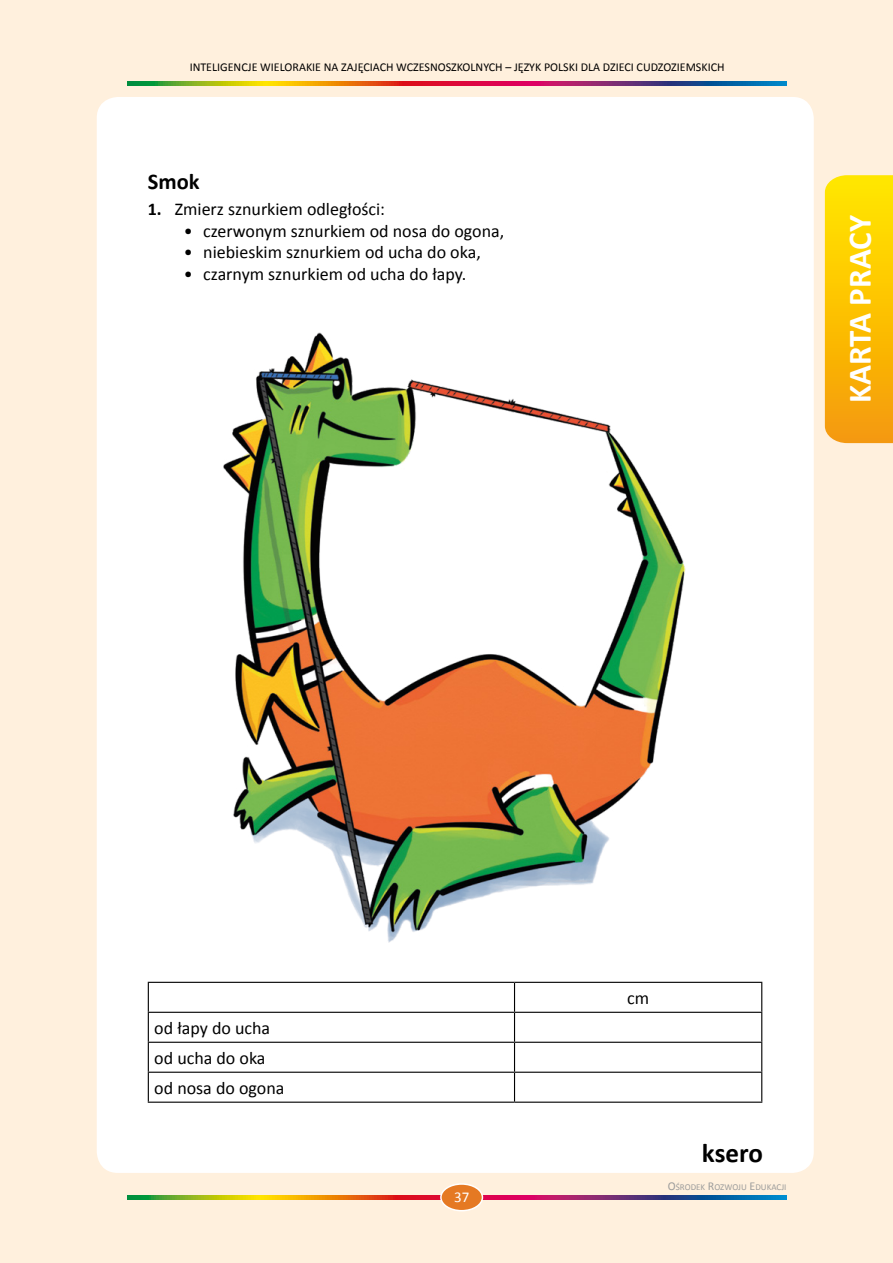
<style>
.page{position:relative;width:893px;height:1263px;background:#fff0dd}
.page>*{position:absolute;margin:0;border:0;box-sizing:border-box;transform-origin:0 0}
.t1{font:700 33px "Calibri";color:#fff}
.t2{font:700 27px "Calibri";letter-spacing:-.005em;color:#000}
.t3{font:700 22.5px "Calibri";color:#000}
.Tekst_w_tabelkach{font:18px "Calibri";color:#000}
.t4{font:15px "Calibri";color:#fff}
.t5{font:12px "Calibri";color:#000}
.t6{font:9px "Calibri";color:#9d9d9c}
.s1{font-weight:700}
.s2{font-size:12px}
</style>
<div class="page">
<svg style="left:825px;top:175px;width:68px;height:268px;background:#fbc205"></svg>
<svg style="left:128px;top:1195px;width:659px;height:4px;background:#91614a"></svg>
<div style="left:440px;top:1183px;width:43px;height:28px;background:#e57923;border:2px solid #fff;border-radius:50%"></div>
<svg style="left:128px;top:81px;width:659px;height:4px;background:#965b48"></svg>
<div style="left:97px;top:97px;width:717px;height:1076px;background:#fff;border-radius:21px"></div>
<img style="left:223px;top:332px;width:463px;height:610px">
<hr style="left:148px;top:982px;width:366px;height:1px;background:#000">
<hr style="left:514px;top:982px;width:248px;height:1px;background:#000">
<hr style="left:148px;top:1012px;width:366px;height:1px;background:#000">
<hr style="left:514px;top:1012px;width:248px;height:1px;background:#000">
<hr style="left:148px;top:1042px;width:366px;height:1px;background:#000">
<hr style="left:514px;top:1042px;width:248px;height:1px;background:#000">
<hr style="left:148px;top:1072px;width:366px;height:1px;background:#000">
<svg style="left:148px;top:983px;width:1px;height:118px"></svg>
<hr style="left:514px;top:1072px;width:248px;height:1px;background:#000">
<svg style="left:514px;top:983px;width:1px;height:118px"></svg>
<svg style="left:761px;top:983px;width:1px;height:118px"></svg>
<hr style="left:148px;top:1101px;width:366px;height:2px;background:#000">
<hr style="left:514px;top:1101px;width:248px;height:2px;background:#000">
<p class="t5" style="left:190px;top:59px;width:536px">INTELIGENCJE WIELORAKIE NA ZAJĘCIACH WCZESNOSZKOLNYCH – JĘZYK POLSKI DLA DZIECI CUDZOZIEMSKICH</p>
<p class="t3" style="left:148px;top:167px;width:53px">Smok</p>
<p class="Tekst_w_tabelkach" style="left:148px;top:198px;width:239px"><span class="s1">1.</span> Zmierz sznurkiem odległości:</p>
<p class="Tekst_w_tabelkach" style="left:184px;top:219px;width:322px">• czerwonym sznurkiem od nosa do ogona,</p>
<p class="Tekst_w_tabelkach" style="left:184px;top:241px;width:299px">• niebieskim sznurkiem od ucha do oka,</p>
<p class="Tekst_w_tabelkach" style="left:184px;top:262px;width:284px">• czarnym sznurkiem od ucha do łapy.</p>
<p class="t1" style="left:839px;top:403px;width:189px;rotate:-90deg">KARTA PRACY</p>
<p class="Tekst_w_tabelkach" style="left:154px;top:1017px;width:117px">od łapy do ucha</p>
<p class="Tekst_w_tabelkach" style="left:154px;top:1046px;width:113px">od ucha do oka</p>
<p class="Tekst_w_tabelkach" style="left:154px;top:1076px;width:132px">od nosa do ogona</p>
<p class="t4" style="left:454px;top:1188px;width:17px">37</p>
<p class="Tekst_w_tabelkach" style="left:627px;top:987px;width:23px">cm</p>
<p class="t2" style="left:702px;top:1135px;width:62px">ksero</p>
<p class="t6" style="left:668px;top:1181px;width:120px"><span class="s2">O</span>ŚRODEK <span class="s2">R</span>OZWOJU <span class="s2">E</span>DUKACJI</p>
</div>
